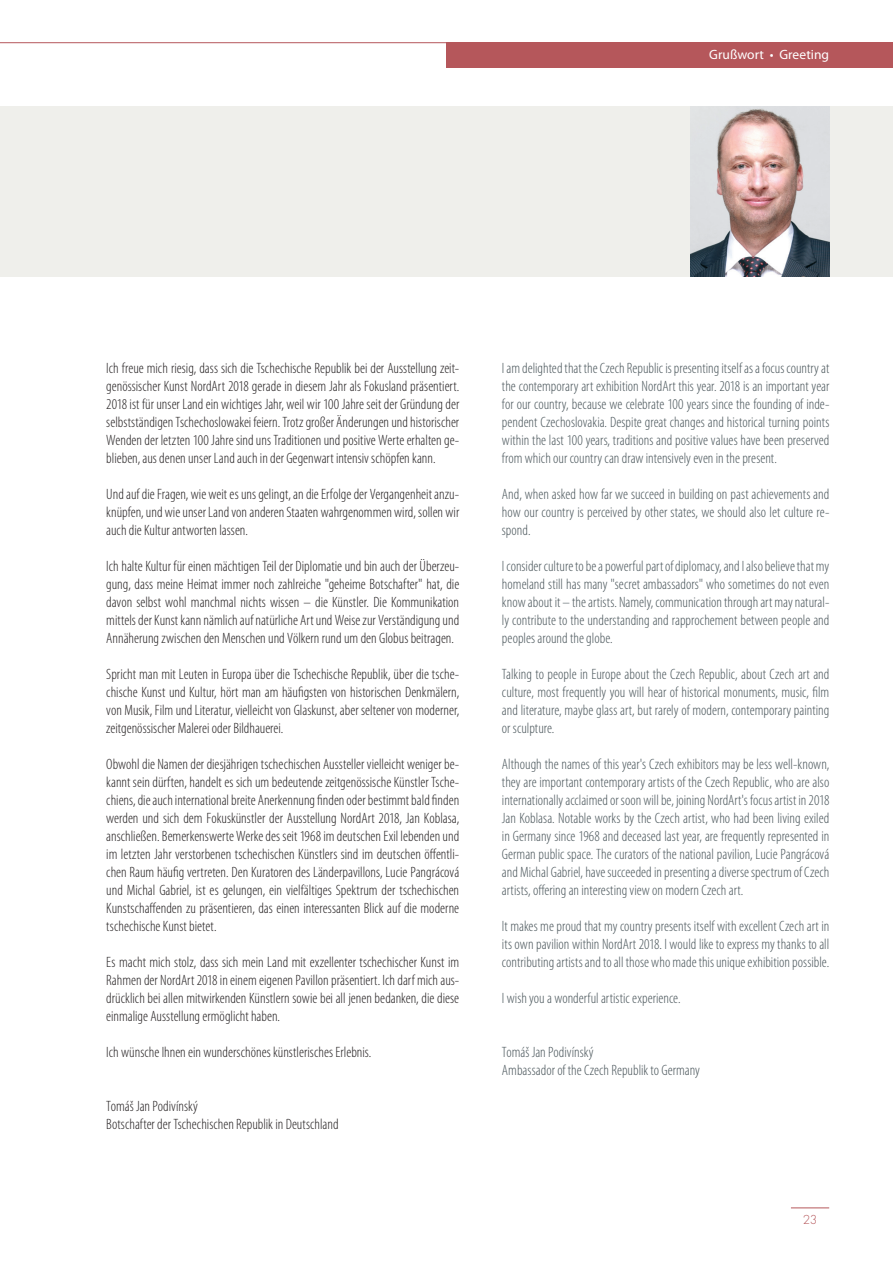
<style>
.page{position:relative;width:893px;height:1263px;background:#fff}
.page>*{position:absolute;margin:0;border:0;box-sizing:border-box;transform-origin:0 0}
.t1{font:300 condensed 15px/18px "Myriad Pro";color:#231f20;text-align:justify}
.t2{font:300 condensed 15px/18px "Myriad Pro";color:#485459;text-align:justify}
.t3{font:13.5px "Myriad Pro";letter-spacing:.005em;color:#fff}
.t4{font:300 12px "Futura Std";color:#b5575b}
</style>
<div class="page">
<div style="left:0;top:106px;width:893px;height:170px;background:#efefeb"></div>
<div style="left:446px;top:43px;width:447px;height:25px;background:#b5575b"></div>
<hr style="left:791px;top:1207px;width:38px;height:1px;background:#b5575b">
<hr style="left:0;top:42px;width:446px;height:1px;background:#b5575b">
<img style="left:690px;top:106px;width:139px;height:170px">
<p class="t3" style="left:709px;top:46px;width:121px">Grußwort • Greeting</p>
<p class="t1" style="left:106px;top:359px;width:354px">Ich freue mich riesig, dass sich die Tschechische Republik bei der Ausstellung zeit&shy;genössischer Kunst NordArt 2018 gerade in diesem Jahr als Fokusland präsentiert.<br>2018 ist für unser Land ein wichtiges Jahr, weil wir 100 Jahre seit der Gründung der selbstständigen Tschechoslowakei feiern. Trotz großer Änderungen und historischer Wenden der letzten 100 Jahre sind uns Traditionen und positive Werte erhalten ge&shy;blieben, aus denen unser Land auch in der Gegenwart intensiv schöpfen kann.</p>
<p class="t1" style="left:106px;top:485px;width:354px">Und auf die Fragen, wie weit es uns gelingt, an die Erfolge der Vergangenheit anzu&shy;knüpfen, und wie unser Land von anderen Staaten wahrgenommen wird, sollen wir auch die Kultur antworten lassen.</p>
<p class="t1" style="left:106px;top:557px;width:354px">Ich halte Kultur für einen mächtigen Teil der Diplomatie und bin auch der Überzeu&shy;gung, dass meine Heimat immer noch zahlreiche "geheime Botschafter" hat, die davon selbst wohl manchmal nichts wissen – die Künstler. Die Kommunikation mittels der Kunst kann nämlich auf natürliche Art und Weise zur Verständigung und Annäherung zwischen den Menschen und Völkern rund um den Globus beitragen.</p>
<p class="t1" style="left:106px;top:665px;width:354px">Spricht man mit Leuten in Europa über die Tschechische Republik, über die tsche&shy;chische Kunst und Kultur, hört man am häufigsten von historischen Denkmälern, von Musik, Film und Literatur, vielleicht von Glaskunst, aber seltener von moderner, zeitgenössischer Malerei oder Bildhauerei.</p>
<p class="t1" style="left:106px;top:755px;width:354px">Obwohl die Namen der diesjährigen tschechischen Aussteller vielleicht weniger be&shy;kannt sein dürften, handelt es sich um bedeutende zeitgenössische Künstler Tsche&shy;chiens, die auch international breite Anerkennung finden oder bestimmt bald finden werden und sich dem Fokuskünstler der Ausstellung NordArt 2018, Jan Koblasa, anschließen. Bemerkenswerte Werke des seit 1968 im deutschen Exil lebenden und im letzten Jahr verstorbenen tschechischen Künstlers sind im deutschen öffentli&shy;chen Raum häufig vertreten. Den Kuratoren des Länderpavillons, Lucie Pangrácová und Michal Gabriel, ist es gelungen, ein vielfältiges Spektrum der tschechischen Kunstschaffenden zu präsentieren, das einen interessanten Blick auf die moderne tschechische Kunst bietet.</p>
<p class="t1" style="left:106px;top:953px;width:354px">Es macht mich stolz, dass sich mein Land mit exzellenter tschechischer Kunst im Rahmen der NordArt 2018 in einem eigenen Pavillon präsentiert. Ich darf mich aus&shy;drücklich bei allen mitwirkenden Künstlern sowie bei all jenen bedanken, die diese einmalige Ausstellung ermöglicht haben.</p>
<p class="t1" style="left:106px;top:1043px;width:267px">Ich wünsche Ihnen ein wunderschönes künstlerisches Erlebnis.</p>
<p class="t1" style="left:106px;top:1097px;width:234px">Tomáš Jan Podivínský<br>Botschafter der Tschechischen Republik in Deutschland</p>
<p class="t2" style="left:502px;top:359px;width:329px">I am delighted that the Czech Republic is presenting itself as a focus country at the contemporary art exhibition NordArt this year. 2018 is an important year for our country, because we celebrate 100 years since the founding of inde&shy;pendent Czechoslovakia. Despite great changes and historical turning points within the last 100 years, traditions and positive values have been preserved from which our country can draw intensively even in the present.</p>
<p class="t2" style="left:502px;top:485px;width:329px">And, when asked how far we succeed in building on past achievements and how our country is perceived by other states, we should also let culture re&shy;spond.</p>
<p class="t2" style="left:502px;top:557px;width:329px">I consider culture to be a powerful part of diplomacy, and I also believe that my homeland still has many "secret ambassadors" who sometimes do not even know about it – the artists. Namely, communication through art may natural&shy;ly contribute to the understanding and rapprochement between people and peoples around the globe.</p>
<p class="t2" style="left:502px;top:665px;width:329px">Talking to people in Europe about the Czech Republic, about Czech art and culture, most frequently you will hear of historical monuments, music, film and literature, maybe glass art, but rarely of modern, contemporary painting or sculpture.</p>
<p class="t2" style="left:502px;top:755px;width:329px">Although the names of this year's Czech exhibitors may be less well-known, they are important contemporary artists of the Czech Republic, who are also internationally acclaimed or soon will be, joining NordArt's focus artist in 2018<br>Jan Koblasa. Notable works by the Czech artist, who had been living exiled in Germany since 1968 and deceased last year, are frequently represented in German public space. The curators of the national pavilion, Lucie Pangrácová and Michal Gabriel, have succeeded in presenting a diverse spectrum of Czech artists, offering an interesting view on modern Czech art.</p>
<p class="t2" style="left:502px;top:917px;width:329px">It makes me proud that my country presents itself with excellent Czech art in its own pavilion within NordArt 2018. I would like to express my thanks to all contributing artists and to all those who made this unique exhibition possible.</p>
<p class="t2" style="left:502px;top:989px;width:180px">I wish you a wonderful artistic experience.</p>
<p class="t2" style="left:502px;top:1043px;width:200px">Tomáš Jan Podivínský<br>Ambassador of the Czech Republik to Germany</p>
<p class="t4" style="left:803px;top:1212px;width:16px">23</p>
</div>
